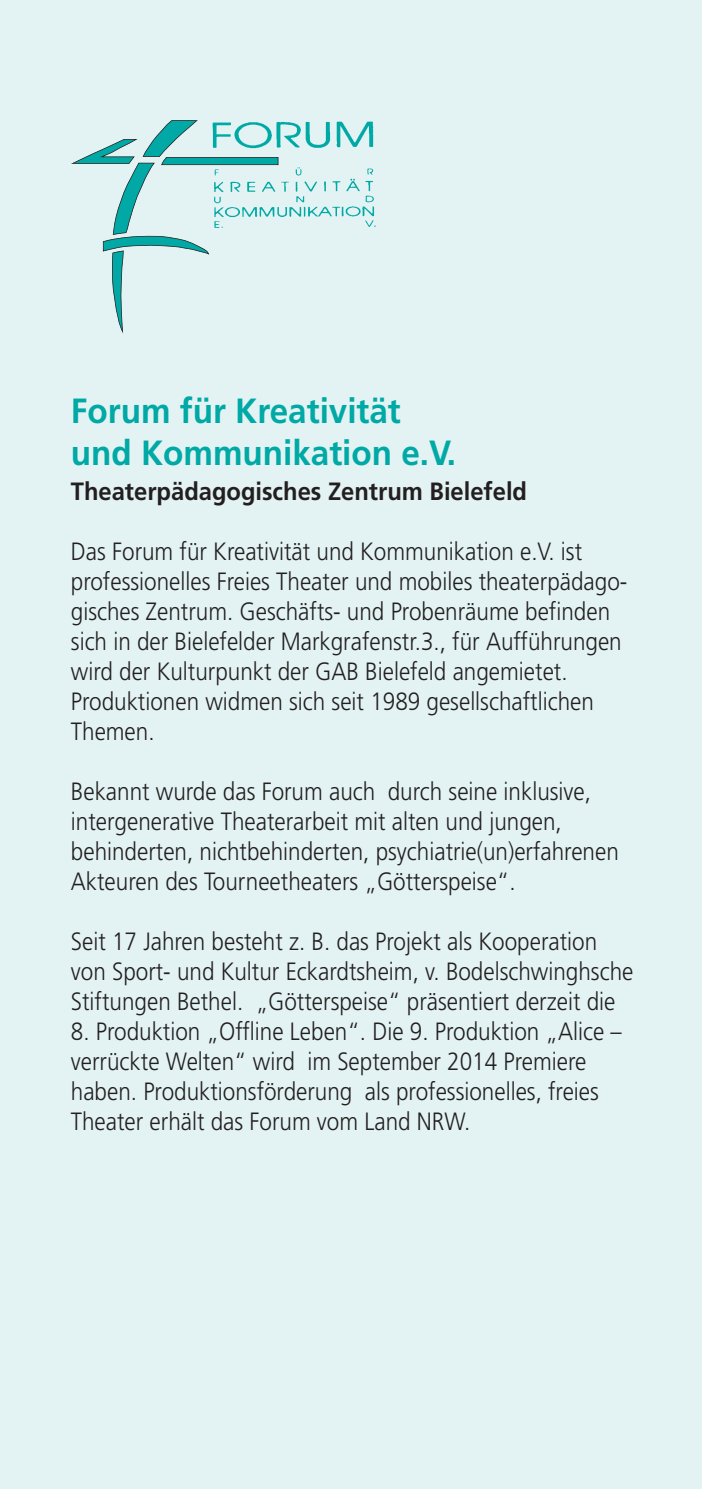
<style>
.page{position:relative;width:702px;height:1489px;background:#fff}
.page>*{position:absolute;margin:0;border:0;box-sizing:border-box;transform-origin:0 0}
.t1{font:700 35px/42px "Frutiger";color:#00a9a5;scale:.95 1}
.t2{font:300 25px/30px "Frutiger";color:#231f20;scale:.9 1}
.t3{font:700 25px "Frutiger";color:#231f20;scale:.95 1}
</style>
<div class="page">
<div style="left:0;top:0;width:702px;height:1488px;background:#e3f3f3"></div>
<img style="left:278px;top:121px;width:98px;height:106px">
<svg style="left:71px;top:120px;width:207px;height:213px"></svg>
<h1 class="t1" style="left:71px;top:393px;width:407px">Forum für Kreativität und Kommunikation e.V.</h1>
<p class="t3" style="left:71px;top:481px;width:481px">Theaterpädagogisches Zentrum Bielefeld</p>
<p class="t2" style="left:71px;top:538px;width:619px">Das Forum für Kreativität und Kommunikation e.V. ist professionelles Freies Theater und mobiles theaterpädago&shy;gisches Zentrum. Geschäfts- und Probenräume befinden sich in der Bielefelder Markgrafenstr.3., für Aufführungen wird der Kulturpunkt der GAB Bielefeld angemietet.<br>Produktionen widmen sich seit 1989 gesellschaftlichen Themen.</p>
<p class="t2" style="left:71px;top:778px;width:610px">Bekannt wurde das Forum auch durch seine inklusive, intergenerative Theaterarbeit mit alten und jungen, behinderten, nichtbehinderten, psychiatrie(un)erfahrenen Akteuren des Tourneetheaters „Götterspeise“.</p>
<p class="t2" style="left:71px;top:928px;width:626px">Seit 17 Jahren besteht z. B. das Projekt als Kooperation von Sport- und Kultur Eckardtsheim, v. Bodelschwinghsche<br>Stiftungen Bethel. „Götterspeise“ präsentiert derzeit die</p>
<p class="t2" style="left:71px;top:1018px;width:613px">8. Produktion „Offline Leben“. Die 9. Produktion „Alice – verrückte Welten“ wird im September 2014 Premiere haben. Produktionsförderung als professionelles, freies Theater erhält das Forum vom Land NRW.</p>
</div>
